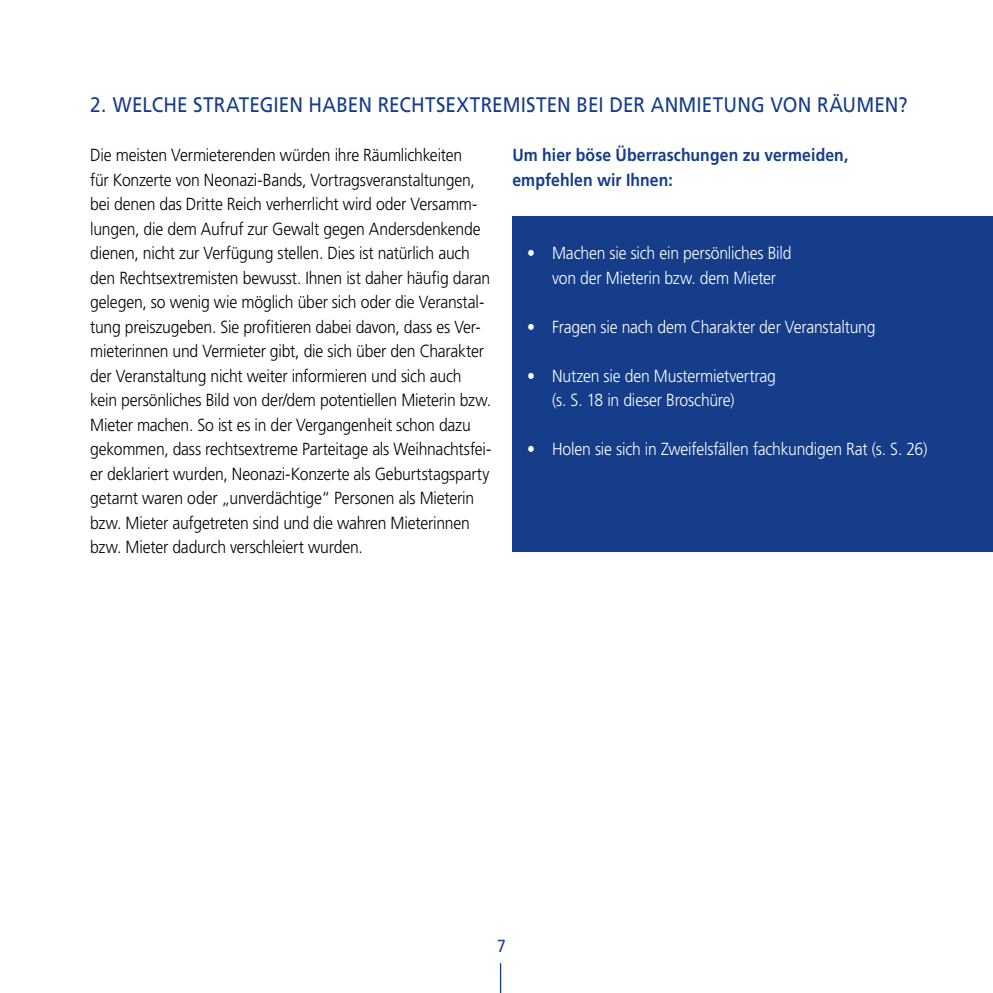
<style>
.page{position:relative;width:993px;height:993px;background:#fff}
.page>*{position:absolute;margin:0;border:0;box-sizing:border-box;transform-origin:0 0}
.t1{font:21px "Frutiger LT";letter-spacing:.01em;color:#153d8a;scale:.9 1}
.t2{font:300 17.5px/24.5px "Frutiger LT";letter-spacing:-.015em;color:#000;scale:.9 1}
.t3{font:300 17.5px/24.5px "Frutiger LT";letter-spacing:-.015em;color:#fff;text-align:center;scale:.9 1}
.t4{font:700 17.5px/24.5px "Frutiger LT";letter-spacing:.005em;color:#153d8a;scale:.9 1}
.t5{font:17.5px "Frutiger LT";color:#153d8a;scale:.9 1}
</style>
<div class="page">
<hr style="left:499px;top:962px;width:2px;height:30px;background:#153d8a">
<div style="left:512px;top:216px;width:480px;height:335px;background:#153d8a"></div>
<p class="t1" style="left:90px;top:92px;width:909px">2. WELCHE STRATEGIEN HABEN RECHTSEXTREMISTEN BEI DER ANMIETUNG VON RÄUMEN?</p>
<p class="t2" style="left:90px;top:143px;width:447px">Die meisten Vermieterenden würden ihre Räumlichkeiten<br>für Konzerte von Neonazi-Bands, Vortragsveranstaltungen, bei denen das Dritte Reich verherrlicht wird oder Versamm&shy;lungen, die dem Aufruf zur Gewalt gegen Andersdenkende dienen, nicht zur Verfügung stellen. Dies ist natürlich auch den Rechtsextremisten bewusst. Ihnen ist daher häufig daran gelegen, so wenig wie möglich über sich oder die Veranstal&shy;tung preiszugeben. Sie profitieren dabei davon, dass es Ver&shy;mieterinnen und Vermieter gibt, die sich über den Charakter der Veranstaltung nicht weiter informieren und sich auch kein persönliches Bild von der/dem potentiellen Mieterin bzw.<br>Mieter machen. So ist es in der Vergangenheit schon dazu gekommen, dass rechtsextreme Parteitage als Weihnachtsfei&shy;er deklariert wurden, Neonazi-Konzerte als Geburtstagsparty getarnt waren oder „unverdächtige“ Personen als Mieterin bzw. Mieter aufgetreten sind und die wahren Mieterinnen bzw. Mieter dadurch verschleiert wurden.</p>
<p class="t4" style="left:512px;top:143px;width:375px">Um hier böse Überraschungen zu vermeiden, empfehlen wir Ihnen:</p>
<p class="t3" style="left:527px;top:241px;width:295px">• Machen sie sich ein persönliches Bild von der Mieterin bzw. dem Mieter</p>
<p class="t3" style="left:527px;top:314px;width:388px">• Fragen sie nach dem Charakter der Veranstaltung</p>
<p class="t3" style="left:552px;top:363px;width:250px;text-align:left;text-indent:-25px">• Nutzen sie den Mustermietvertrag (s. S. 18 in dieser Broschüre)</p>
<p class="t3" style="left:527px;top:437px;width:446px">• Holen sie sich in Zweifelsfällen fachkundigen Rat (s. S. 26)</p>
<p class="t5" style="left:497px;top:935px;width:11px">7</p>
</div>
